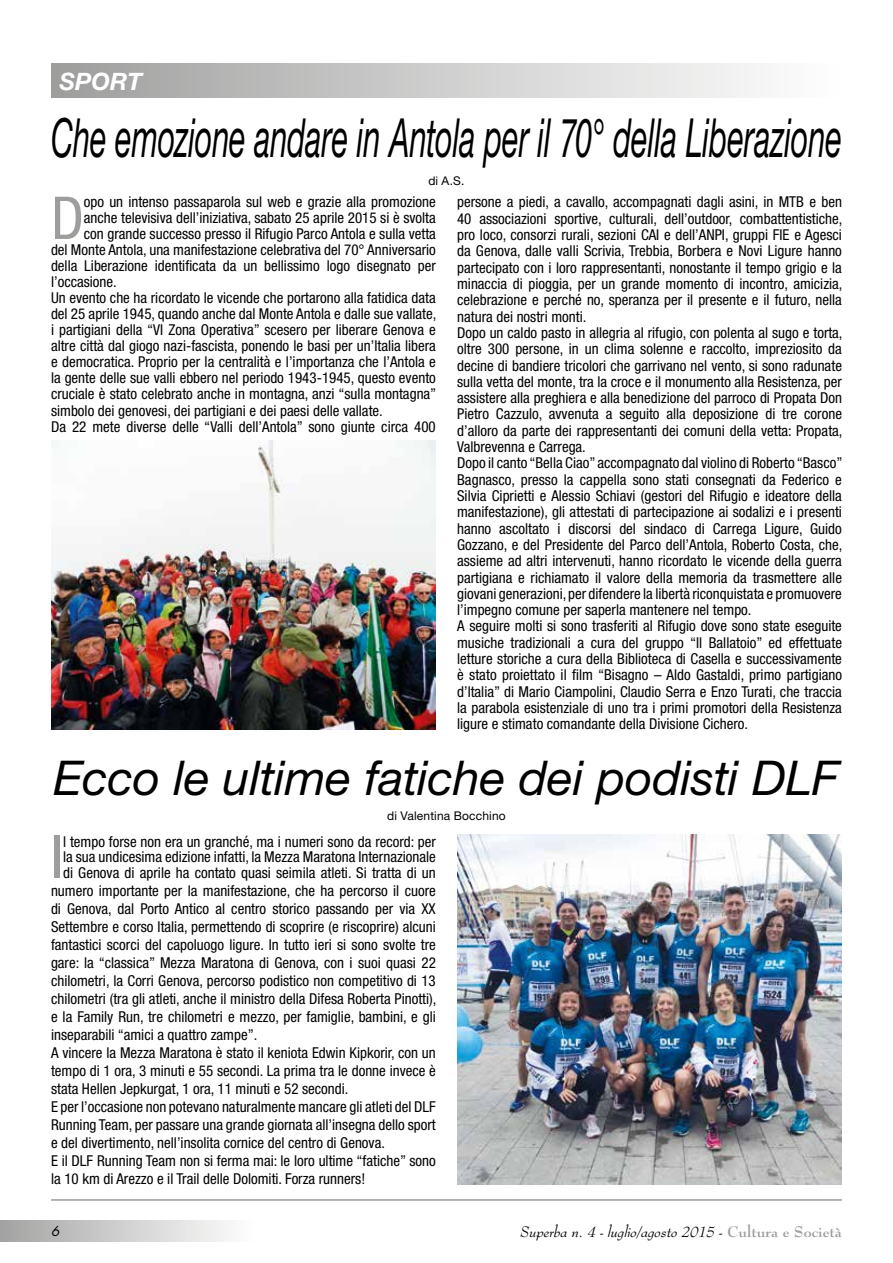
<style>
.page{position:relative;width:893px;height:1263px;background:#fff}
.page>*{position:absolute;margin:0;border:0;box-sizing:border-box;transform-origin:0 0}
.t1{font:condensed 59.1px "Helvetica Neue";color:#9d9d9c}
.t2{font:italic 54px "Helvetica Neue";letter-spacing:-.005em;color:#000;scale:.57 1}
.t3{font:italic 48px "Helvetica Neue";letter-spacing:-.005em;color:#000}
.t4{font:italic 700 24px "Helvetica Neue";letter-spacing:.005em;color:#fff}
.t5{font:condensed 15px/16.4px "Helvetica Neue";color:#000}
.t6{font:italic 15px "Bernhard Modern BT";color:#000}
.t7{font:italic 13.5px "Futura";color:#000}
.t8{font:12px "Helvetica Neue";letter-spacing:.01em;color:#000}
.s1{font-weight:700;font-style:normal;color:#9d9d9c}
</style>
<div class="page">
<div style="left:0;top:1220px;width:255px;height:22px;background:linear-gradient(to right,#a3a3a3,#fff)"></div>
<hr style="left:51px;top:1199px;width:791px;height:2px;background:#9d9d9c">
<div style="left:51px;top:64px;width:791px;height:34px;background:linear-gradient(to right,#9e9e9e,#fff)"></div>
<img style="left:51px;top:441px;width:385px;height:288px">
<img style="left:457px;top:835px;width:385px;height:349px">
<h3 class="t4" style="left:60px;top:67px;width:84px">SPORT</h3>
<h2 class="t2" style="left:51px;top:106px;width:1389px">Che emozione andare in Antola per il 70° della Liberazione</h2>
<p class="t8" style="left:428px;top:173px;width:38px">di A.S.</p>
<h1 class="t1" style="left:51px;top:184px;width:34px">D</h1>
<p class="t5" style="left:84px;top:194px;width:353px">opo un intenso passaparola sul web e grazie alla promozione</p>
<p class="t5" style="left:84px;top:210px;width:353px">anche televisiva dell’iniziativa, sabato 25 aprile 2015 si è svolta</p>
<p class="t5" style="left:84px;top:225px;width:353px">con grande successo presso il Rifugio Parco Antola e sulla vetta</p>
<p class="t5" style="left:51px;top:241px;width:386px">del Monte Antola, una manifestazione celebrativa del 70° Anniversario</p>
<p class="t5" style="left:51px;top:257px;width:386px">della Liberazione identificata da un bellissimo logo disegnato per</p>
<p class="t5" style="left:51px;top:273px;width:67px">l’occasione.</p>
<p class="t5" style="left:51px;top:290px;width:386px">Un evento che ha ricordato le vicende che portarono alla fatidica data</p>
<p class="t5" style="left:51px;top:306px;width:387px">del 25 aprile 1945, quando anche dal Monte Antola e dalle sue vallate,</p>
<p class="t5" style="left:51px;top:322px;width:386px">i partigiani della “VI Zona Operativa” scesero per liberare Genova e</p>
<p class="t5" style="left:51px;top:338px;width:386px">altre città dal giogo nazi-fascista, ponendo le basi per un’Italia libera</p>
<p class="t5" style="left:51px;top:354px;width:386px">e democratica. Proprio per la centralità e l’importanza che l’Antola e</p>
<p class="t5" style="left:51px;top:370px;width:386px">la gente delle sue valli ebbero nel periodo 1943-1945, questo evento</p>
<p class="t5" style="left:51px;top:386px;width:387px">cruciale è stato celebrato anche in montagna, anzi “sulla montagna”</p>
<p class="t5" style="left:51px;top:402px;width:333px">simbolo dei genovesi, dei partigiani e dei paesi delle vallate.</p>
<p class="t5" style="left:51px;top:418px;width:386px">Da 22 mete diverse delle “Valli dell’Antola” sono giunte circa 400</p>
<p class="t5" style="left:457px;top:194px;width:387px">persone a piedi, a cavallo, accompagnati dagli asini, in MTB e ben 40 associazioni sportive, culturali, dell’outdoor, combattentistiche, pro loco, consorzi rurali, sezioni CAI e dell’ANPI, gruppi FIE e Agesci da Genova, dalle valli Scrivia, Trebbia, Borbera e Novi Ligure hanno partecipato con i loro rappresentanti, nonostante il tempo grigio e la minaccia di pioggia, per un grande momento di incontro, amicizia, celebrazione e perché no, speranza per il presente e il futuro, nella natura dei nostri monti.<br>Dopo un caldo pasto in allegria al rifugio, con polenta al sugo e torta, oltre 300 persone, in un clima solenne e raccolto, impreziosito da decine di bandiere tricolori che garrivano nel vento, si sono radunate sulla vetta del monte, tra la croce e il monumento alla Resistenza, per assistere alla preghiera e alla benedizione del parroco di Propata Don Pietro Cazzulo, avvenuta a seguito alla deposizione di tre corone d’alloro da parte dei rappresentanti dei comuni della vetta: Propata, Valbrevenna e Carrega.<br>Dopo il canto “Bella Ciao” accompagnato dal violino di Roberto “Basco” Bagnasco, presso la cappella sono stati consegnati da Federico e Silvia Ciprietti e Alessio Schiavi (gestori del Rifugio e ideatore della manifestazione), gli attestati di partecipazione ai sodalizi e i presenti hanno ascoltato i discorsi del sindaco di Carrega Ligure, Guido Gozzano, e del Presidente del Parco dell’Antola, Roberto Costa, che, assieme ad altri intervenuti, hanno ricordato le vicende della guerra partigiana e richiamato il valore della memoria da trasmettere alle giovani generazioni, per difendere la libertà riconquistata e promuovere l’impegno comune per saperla mantenere nel tempo.<br>A seguire molti si sono trasferiti al Rifugio dove sono state eseguite musiche tradizionali a cura del gruppo “Il Ballatoio” ed effettuate letture storiche a cura della Biblioteca di Casella e successivamente è stato proiettato il film “Bisagno – Aldo Gastaldi, primo partigiano d’Italia” di Mario Ciampolini, Claudio Serra e Enzo Turati, che traccia la parabola esistenziale di uno tra i primi promotori della Resistenza ligure e stimato comandante della Divisione Cichero.</p>
<h3 class="t3" style="left:54px;top:749px;width:787px">Ecco le ultime fatiche dei podisti DLF</h3>
<p class="t8" style="left:387px;top:808px;width:120px">di Valentina Bocchino</p>
<h1 class="t1" style="left:51px;top:823px;width:14px">I</h1>
<p class="t5" style="left:63px;top:833px;width:374px;line-height:15.8px;text-align:justify">l tempo forse non era un granché, ma i numeri sono da record: per la sua undicesima edizione infatti, la Mezza Maratona Internazionale di Genova di aprile ha contato quasi seimila atleti. Si tratta di un</p>
<p class="t5" style="left:51px;top:882px;width:387px;line-height:18px">numero importante per la manifestazione, che ha percorso il cuore di Genova, dal Porto Antico al centro storico passando per via XX Settembre e corso Italia, permettendo di scoprire (e riscoprire) alcuni fantastici scorci del capoluogo ligure. In tutto ieri si sono svolte tre gare: la “classica” Mezza Maratona di Genova, con i suoi quasi 22 chilometri, la Corri Genova, percorso podistico non competitivo di 13 chilometri (tra gli atleti, anche il ministro della Difesa Roberta Pinotti), e la Family Run, tre chilometri e mezzo, per famiglie, bambini, e gli inseparabili “amici a quattro zampe”.<br>A vincere la Mezza Maratona è stato il keniota Edwin Kipkorir, con un tempo di 1 ora, 3 minuti e 55 secondi. La prima tra le donne invece è stata Hellen Jepkurgat, 1 ora, 11 minuti e 52 secondi.<br>E per l’occasione non potevano naturalmente mancare gli atleti del DLF Running Team, per passare una grande giornata all’insegna dello sport e del divertimento, nell’insolita cornice del centro di Genova.<br>E il DLF Running Team non si ferma mai: le loro ultime “fatiche” sono la 10 km di Arezzo e il Trail delle Dolomiti. Forza runners!</p>
<p class="t7" style="left:51px;top:1222px;width:10px">6</p>
<p class="t6" style="left:521px;top:1222px;width:323px">Superba n. 4 - luglio/agosto 2015 - <span class="s1">Cultura e Società</span></p>
</div>
